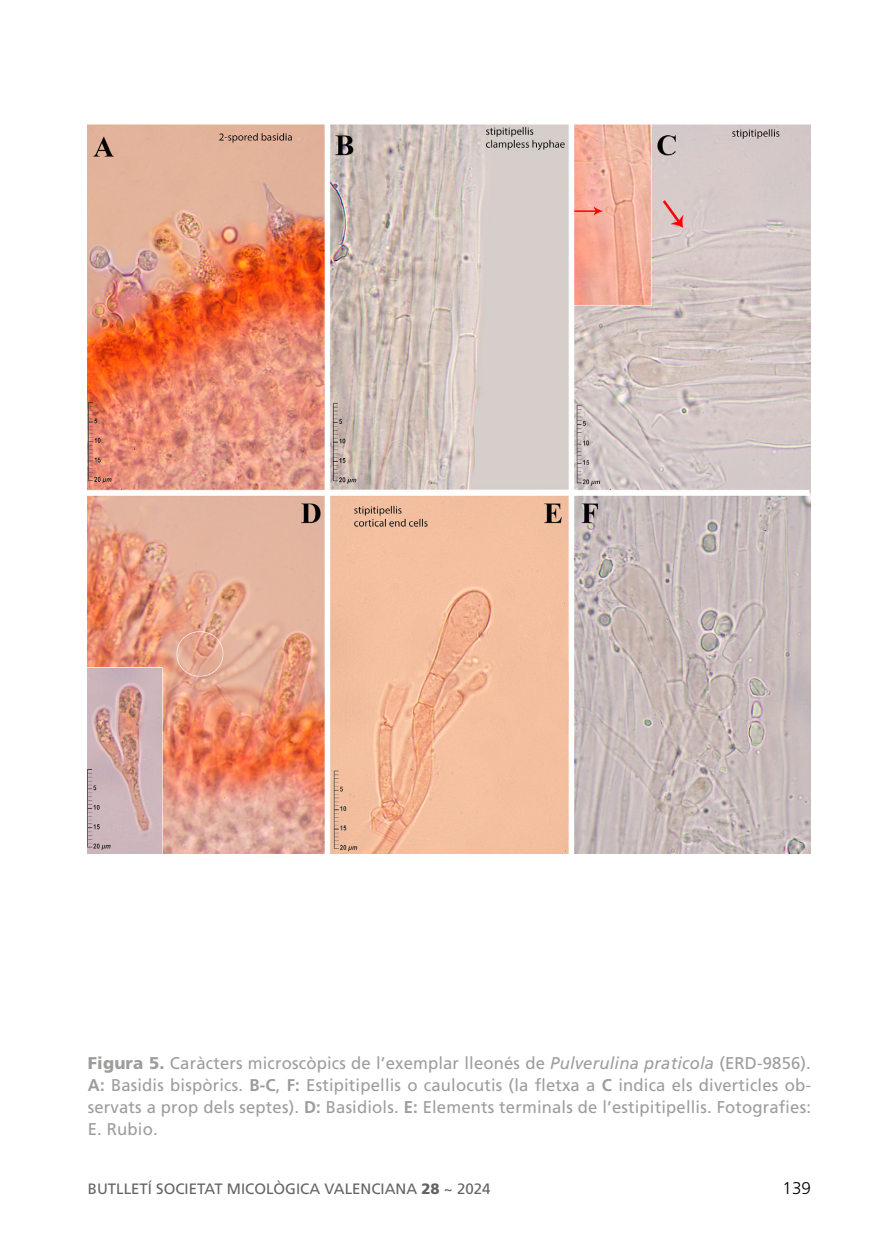
<style>
.page{position:relative;width:879px;height:1248px;background:#fff}
.page>*{position:absolute;margin:0;border:0;box-sizing:border-box;transform-origin:0 0}
.t1{font:17px/22px "Frutiger LT Std";letter-spacing:.01em;color:#9d9d9c;text-align:justify}
.t2{font:300 17px "Frutiger LT Std";color:#000}
.t3{font:15px "Frutiger LT Std";color:#646363}
.s1{font-weight:900}
.s2{font-style:italic}
.s3{font-weight:700}
</style>
<div class="page">
<img style="left:88px;top:125px;width:723px;height:728px">
<p class="t1" style="left:88px;top:1051px;width:724px"><span class="s1">Figura 5.</span> Caràcters microscòpics de l’exemplar lleonés de <span class="s2">Pulverulina praticola</span> (ERD-9856).<br><span class="s3">A:</span> Basidis bispòrics. <span class="s3">B-C</span>, <span class="s3">F:</span> Estipitipellis o caulocutis (la fletxa a <span class="s3">C</span> indica els diverticles ob&shy;servats a prop dels septes). <span class="s3">D:</span> Basidiols. <span class="s3">E:</span> Elements terminals de l’estipitipellis. Fotografies:<br>E. Rubio.</p>
<p class="t3" style="left:88px;top:1179px;width:404px">BUTLLETÍ SOCIETAT MICOLÒGICA VALENCIANA <span class="s1">28</span> ~ 2024</p>
<p class="t2" style="left:782px;top:1177px;width:30px">139</p>
</div>
